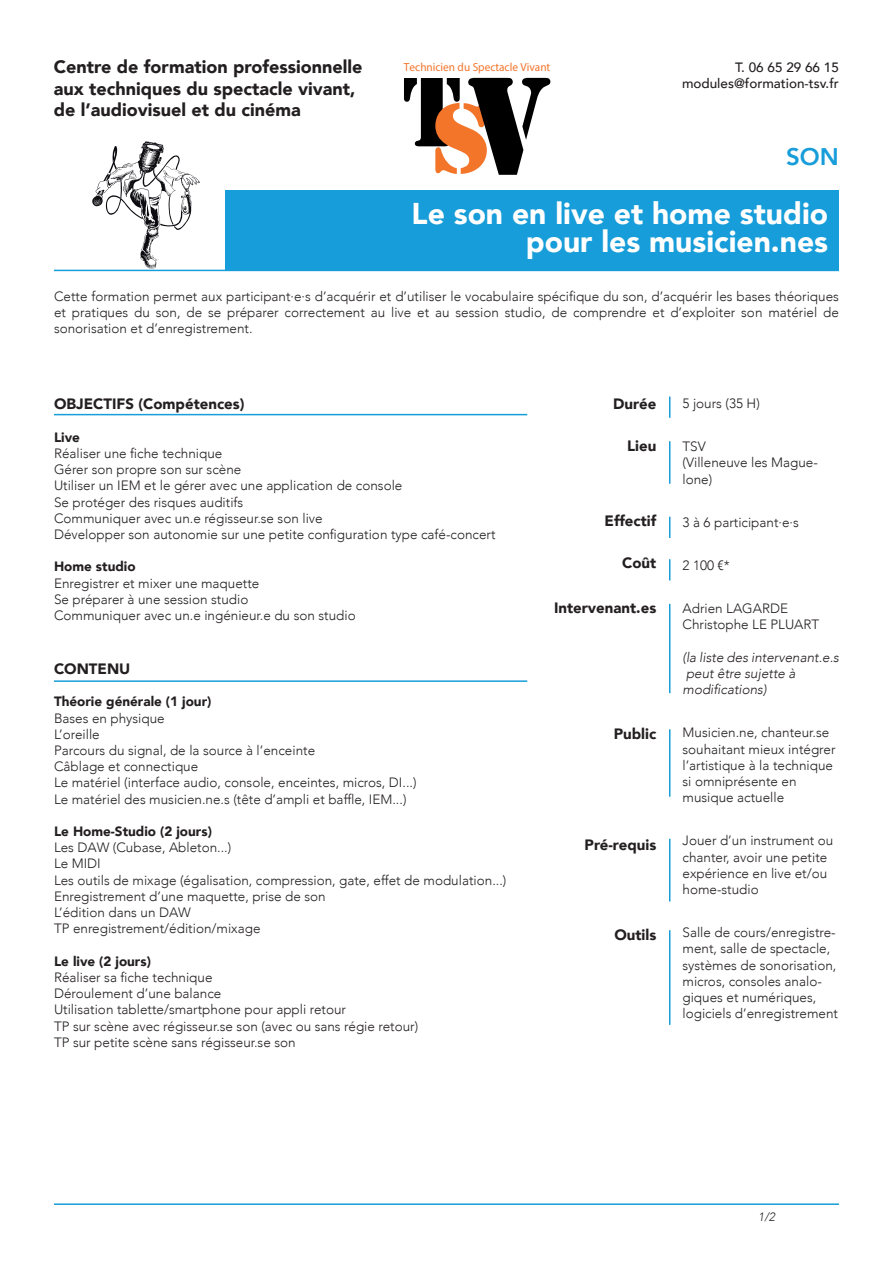
<style>
.page{position:relative;width:893px;height:1263px;background:#fff}
.page>*{position:absolute;margin:0;border:0;box-sizing:border-box;transform-origin:0 0}
.t1{font:900 30px "Avenir";color:#fff}
.t2{font:800 24px "Avenir";color:#179dd9}
.t3{font:900 18px "Avenir";color:#231f20}
.t4{font:900 15px "Avenir";color:#231f20}
.t5{font:300 13.5px/16.2px "Avenir";color:#231f20}
.t6{font:900 13.5px "Avenir";color:#231f20}
.t7{font:italic 300 13.5px "Avenir";color:#231f20}
.t8{font:500 13.5px "Avenir";color:#231f20}
.t9{font:italic 300 12px "Avenir";color:#231f20}
.t10{font:11.7px "Myriad Pro";color:#f3752c}
</style>
<div class="page">
<svg style="left:92px;top:141px;width:108px;height:128px"></svg>
<div style="left:225px;top:190px;width:614px;height:80px;background:#179dd9"></div>
<hr style="left:54px;top:270px;width:785px;height:1px;background:#179dd9">
<svg style="left:669px;top:396px;width:1px;height:22px"></svg>
<hr style="left:669px;top:441px;width:1px;height:43px;background:#179dd9">
<svg style="left:669px;top:517px;width:1px;height:21px"></svg>
<svg style="left:669px;top:559px;width:1px;height:21px"></svg>
<hr style="left:669px;top:604px;width:1px;height:89px;background:#179dd9">
<hr style="left:669px;top:729px;width:1px;height:68px;background:#179dd9">
<hr style="left:669px;top:839px;width:1px;height:62px;background:#179dd9">
<hr style="left:669px;top:930px;width:1px;height:95px;background:#179dd9">
<hr style="left:54px;top:414px;width:473px;height:1px;background:#179dd9">
<hr style="left:54px;top:680px;width:473px;height:2px;background:#179dd9">
<hr style="left:54px;top:1203px;width:785px;height:2px;background:#179dd9">
<svg style="left:404px;top:78px;width:146px;height:97px"></svg>
<p class="t3" style="left:54px;top:52px;width:310px">Centre de formation professionnelle</p>
<p class="t3" style="left:54px;top:73px;width:303px">aux techniques du spectacle vivant,</p>
<p class="t3" style="left:54px;top:95px;width:249px">de l’audiovisuel et du cinéma</p>
<p class="t10" style="left:404px;top:60px;width:148px">Technicien du Spectacle Vivant</p>
<p class="t8" style="left:735px;top:56px;width:105px">T. 06 65 29 66 15</p>
<p class="t8" style="left:682px;top:72px;width:158px">modules@formation-tsv.fr</p>
<p class="t2" style="left:786px;top:138px;width:54px">SON</p>
<p class="t1" style="left:412px;top:188px;width:418px">Le son en live et home studio</p>
<p class="t1" style="left:526px;top:216px;width:304px">pour les musicien.nes</p>
<p class="t5" style="left:54px;top:288px;width:786px;text-align:justify">Cette formation permet aux participant·e·s d’acquérir et d’utiliser le vocabulaire spécifique du son, d’acquérir les bases théoriques et pratiques du son, de se préparer correctement au live et au session studio, de comprendre et d’exploiter son matériel de sonorisation et d’enregistrement.</p>
<p class="t4" style="left:54px;top:391px;width:192px">OBJECTIFS (Compétences)</p>
<p class="t6" style="left:54px;top:426px;width:28px">Live</p>
<p class="t5" style="left:54px;top:445px;width:170px">Réaliser une fiche technique</p>
<p class="t5" style="left:54px;top:461px;width:189px">Gérer son propre son sur scène</p>
<p class="t5" style="left:54px;top:478px;width:350px">Utiliser un IEM et le gérer avec une application de console</p>
<p class="t5" style="left:54px;top:494px;width:191px">Se protéger des risques auditifs</p>
<p class="t5" style="left:54px;top:510px;width:270px">Communiquer avec un.e régisseur.se son live</p>
<p class="t5" style="left:54px;top:526px;width:443px">Développer son autonomie sur une petite configuration type café-concert</p>
<p class="t6" style="left:54px;top:555px;width:83px">Home studio</p>
<p class="t5" style="left:54px;top:575px;width:207px">Enregistrer et mixer une maquette</p>
<p class="t5" style="left:54px;top:591px;width:196px">Se préparer à une session studio</p>
<p class="t5" style="left:54px;top:607px;width:303px">Communiquer avec un.e ingénieur.e du son studio</p>
<p class="t4" style="left:54px;top:656px;width:78px">CONTENU</p>
<p class="t6" style="left:54px;top:690px;width:159px">Théorie générale (1 jour)</p>
<p class="t5" style="left:54px;top:710px;width:112px">Bases en physique</p>
<p class="t5" style="left:54px;top:726px;width:47px">L’oreille</p>
<p class="t5" style="left:54px;top:742px;width:263px">Parcours du signal, de la source à l’enceinte</p>
<p class="t5" style="left:54px;top:758px;width:146px">Câblage et connectique</p>
<p class="t5" style="left:54px;top:775px;width:364px">Le matériel (interface audio, console, enceintes, micros, DI...)</p>
<p class="t5" style="left:54px;top:791px;width:354px">Le matériel des musicien.ne.s (tête d’ampli et baffle, IEM...)</p>
<p class="t6" style="left:54px;top:820px;width:159px">Le Home-Studio (2 jours)</p>
<p class="t5" style="left:54px;top:839px;width:179px">Les DAW (Cubase, Ableton...)</p>
<p class="t5" style="left:54px;top:856px;width:48px">Le MIDI</p>
<p class="t5" style="left:54px;top:872px;width:454px">Les outils de mixage (égalisation, compression, gate, effet de modulation...)</p>
<p class="t5" style="left:54px;top:888px;width:273px">Enregistrement d’une maquette, prise de son</p>
<p class="t5" style="left:54px;top:904px;width:139px">L’édition dans un DAW</p>
<p class="t5" style="left:54px;top:920px;width:208px">TP enregistrement/édition/mixage</p>
<p class="t6" style="left:54px;top:949px;width:98px">Le live (2 jours)</p>
<p class="t5" style="left:54px;top:969px;width:160px">Réaliser sa fiche technique</p>
<p class="t5" style="left:54px;top:985px;width:169px">Déroulement d’une balance</p>
<p class="t5" style="left:54px;top:1001px;width:294px">Utilisation tablette/smartphone pour appli retour</p>
<p class="t5" style="left:54px;top:1018px;width:366px">TP sur scène avec régisseur.se son (avec ou sans régie retour)</p>
<p class="t5" style="left:54px;top:1034px;width:243px">TP sur petite scène sans régisseur.se son</p>
<p class="t4" style="left:613px;top:391px;width:45px">Durée</p>
<p class="t4" style="left:627px;top:433px;width:31px">Lieu</p>
<p class="t4" style="left:605px;top:508px;width:53px">Effectif</p>
<p class="t4" style="left:622px;top:550px;width:36px">Coût</p>
<p class="t4" style="left:554px;top:595px;width:104px">Intervenant.es</p>
<p class="t4" style="left:614px;top:721px;width:44px">Public</p>
<p class="t4" style="left:585px;top:832px;width:73px">Pré-requis</p>
<p class="t4" style="left:614px;top:922px;width:43px">Outils</p>
<p class="t5" style="left:682px;top:395px;width:79px">5 jours (35 H)</p>
<p class="t5" style="left:682px;top:438px;width:25px">TSV</p>
<p class="t5" style="left:682px;top:455px;width:137px">(Villeneuve les Mague&shy;lone)</p>
<p class="t5" style="left:682px;top:514px;width:118px">3 à 6 participant·e·s</p>
<p class="t5" style="left:682px;top:557px;width:49px">2 100 €*</p>
<p class="t5" style="left:682px;top:600px;width:138px">Adrien LAGARDE<br>Christophe LE PLUART</p>
<p class="t7" style="left:682px;top:649px;width:158px">(la liste des intervenant.e.s</p>
<p class="t7" style="left:686px;top:665px;width:111px">peut être sujette à</p>
<p class="t7" style="left:682px;top:681px;width:86px">modifications)</p>
<p class="t5" style="left:682px;top:725px;width:155px">Musicien.ne, chanteur.se souhaitant mieux intégrer l’artistique à la technique si omniprésente en musique actuelle</p>
<p class="t5" style="left:682px;top:833px;width:152px">Jouer d’un instrument ou chanter, avoir une petite expérience en live et/ou home-studio</p>
<p class="t5" style="left:682px;top:924px;width:157px">Salle de cours/enregistre&shy;ment, salle de spectacle, systèmes de sonorisation, micros, consoles analo&shy;giques et numériques, logiciels d’enregistrement</p>
<p class="t9" style="left:758px;top:1209px;width:18px">1/2</p>
</div>
